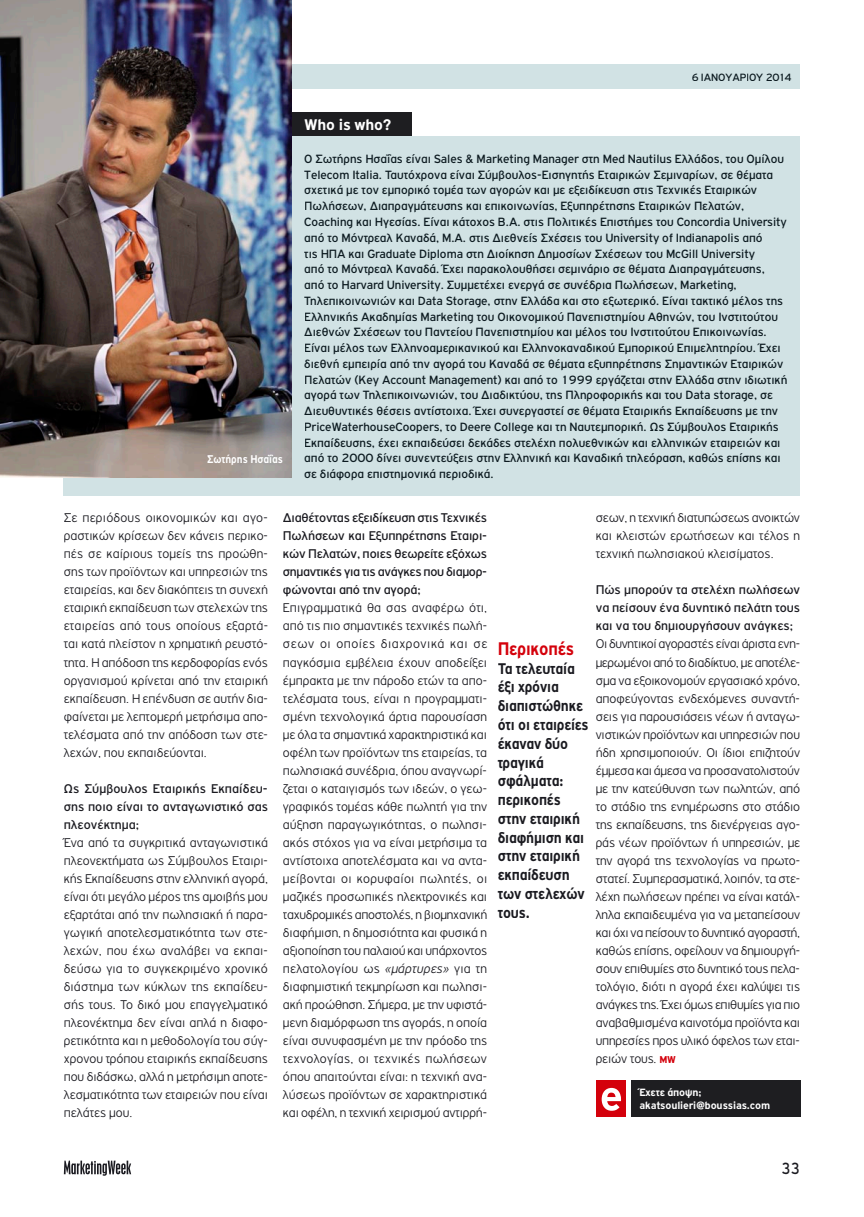
<style>
.page{position:relative;width:864px;height:1217px;background:#fff}
.page>*{position:absolute;margin:0;border:0;box-sizing:border-box;transform-origin:0 0}
.t1{font:700 19.5px "PF Highway Gothic";letter-spacing:-.01em;color:#d4000b;scale:.9 1}
.t2{font:17.25px "PF Highway Gothic";color:#1a1a20;scale:.85 1}
.t3{font:700 16.5px/18.8px "PF Highway Gothic";letter-spacing:-.01em;color:#1a1a20;scale:.9 1}
.t4{font:700 16.5px "PF Highway Gothic";letter-spacing:-.01em;color:#fff}
.t5{font:300 13.5px/18px "PF Highway Gothic";color:#1a1a20;text-align:justify}
.t6{font:13.5px/18px "PF Highway Gothic";color:#1a1a20;text-align:justify}
.t7{font:12.75px/15.8px "PF Highway Gothic";color:#0c1a20}
.t8{font:700 12px "PF Highway Gothic";color:#fff;scale:.9 1}
.t9{font:700 11.25px/12.8px "PF Highway Gothic";letter-spacing:-.01em;color:#fff}
.t10{font:11.25px "PF Highway Gothic";color:#0c1a20}
.s1{font-style:italic}
.s2{font-weight:700;font-size:10.65px;color:#d4000b}
</style>
<div class="page">
<svg style="left:64px;top:1160px;width:67px;height:15px"></svg>
<div style="left:64px;top:64px;width:735px;height:24px;background:#d1e2e4"></div>
<div style="left:630px;top:1080px;width:169px;height:36px;background:#1e1e21"></div>
<div style="left:596px;top:1080px;width:29px;height:36px;background:#d4000b"></div>
<svg style="left:601px;top:1087px;width:19px;height:23px"></svg>
<div style="left:64px;top:136px;width:735px;height:359px;background:#d1e2e4"></div>
<div style="left:64px;top:113px;width:348px;height:23px;background:#1e1e21"></div>
<img style="left:0;top:0;width:291px;height:477px">
<p class="t8" style="left:207px;top:452px;width:86px">Σωτήρης Ησαΐας</p>
<p class="t4" style="left:304px;top:115px;width:89px">Who is who?</p>
<p class="t10" style="left:691px;top:71px;width:101px">6 ΙΑΝΟΥΑΡΙΟΥ 2014</p>
<p class="t7" style="left:304px;top:151px;width:484px">Ο Σωτήρης Ησαΐας είναι Sales &amp; Marketing Manager στη Med Nautilus Ελλάδος, του Οµίλου Telecom Italia. Ταυτόχρονα είναι Σύµβουλος-Εισηγητής Εταιρικών Σεµιναρίων, σε θέµατα σχετικά µε τον εµπορικό τοµέα των αγορών και µε εξειδίκευση στις Τεχνικές Εταιρικών Πωλήσεων, Διαπραγµάτευσης και επικοινωνίας, Εξυπηρέτησης Εταιρικών Πελατών, Coaching και Ηγεσίας. Είναι κάτοχος Β.Α. στις Πολιτικές Επιστήµες του Concordia University από το Μόντρεαλ Καναδά, M.A. στις Διεθνείς Σχέσεις του University of Indianapolis από<br>τις ΗΠΑ και Graduate Diploma στη Διοίκηση Δηµοσίων Σχέσεων του McGill University<br>από το Μόντρεαλ Καναδά. Έχει παρακολουθήσει σεµινάριο σε θέµατα Διαπραγµάτευσης, από το Harvard University. Συµµετέχει ενεργά σε συνέδρια Πωλήσεων, Marketing, Τηλεπικοινωνιών και Data Storage, στην Ελλάδα και στο εξωτερικό. Είναι τακτικό µέλος της Ελληνικής Ακαδηµίας Marketing του Οικονοµικού Πανεπιστηµίου Αθηνών, του Ινστιτούτου Διεθνών Σχέσεων του Παντείου Πανεπιστηµίου και µέλος του Ινστιτούτου Επικοινωνίας.<br>Είναι µέλος των Ελληνοαµερικανικού και Ελληνοκαναδικού Εµπορικού Επιµελητηρίου. Έχει διεθνή εµπειρία από την αγορά του Καναδά σε θέµατα εξυπηρέτησης Σηµαντικών Εταιρικών Πελατών (Key Account Management) και από το 1999 εργάζεται στην Ελλάδα στην ιδιωτική αγορά των Τηλεπικοινωνιών, του Διαδικτύου, της Πληροφορικής και του Data storage, σε Διευθυντικές θέσεις αντίστοιχα. Έχει συνεργαστεί σε θέµατα Εταιρικής Εκπαίδευσης µε την PriceWaterhouseCoopers, το Deere College και τη Ναυτεµπορική. Ως Σύµβουλος Εταιρικής Εκπαίδευσης, έχει εκπαιδεύσει δεκάδες στελέχη πολυεθνικών και ελληνικών εταιρειών και από το 2000 δίνει συνεντεύξεις στην Ελληνική και Καναδική τηλεόραση, καθώς επίσης και σε διάφορα επιστηµονικά περιοδικά.</p>
<p class="t5" style="left:64px;top:509px;width:206px">Σε περιόδους οικονοµικών και αγο&shy;ραστικών κρίσεων δεν κάνεις περικο&shy;πές σε καίριους τοµείς της προώθη&shy;σης των προϊόντων και υπηρεσιών της εταιρείας, και δεν διακόπτεις τη συνεχή εταιρική εκπαίδευση των στελεχών της εταιρείας από τους οποίους εξαρτά&shy;ται κατά πλείστον η χρηµατική ρευστό&shy;τητα. Η απόδοση της κερδοφορίας ενός οργανισµού κρίνεται από την εταιρική εκπαίδευση. Η επένδυση σε αυτήν δια&shy;φαίνεται µε λεπτοµερή µετρήσιµα απο&shy;τελέσµατα από την απόδοση των στε&shy;λεχών, που εκπαιδεύονται.</p>
<p class="t6" style="left:64px;top:779px;width:206px">Ως Σύµβουλος Εταιρικής Εκπαίδευ&shy;σης ποιο είναι το ανταγωνιστικό σας πλεονέκτηµα;</p>
<p class="t5" style="left:64px;top:833px;width:206px">Ένα από τα συγκριτικά ανταγωνιστικά πλεονεκτήµατα ως Σύµβουλος Εταιρι&shy;κής Εκπαίδευσης στην ελληνική αγορά, είναι ότι µεγάλο µέρος της αµοιβής µου εξαρτάται από την πωλησιακή ή παρα&shy;γωγική αποτελεσµατικότητα των στε&shy;λεχών, που έχω αναλάβει να εκπαι&shy;δεύσω για το συγκεκριµένο χρονικό διάστηµα των κύκλων της εκπαίδευ&shy;σής τους. Το δικό µου επαγγελµατικό πλεονέκτηµα δεν είναι απλά η διαφο&shy;ρετικότητα και η µεθοδολογία του σύγ&shy;χρονου τρόπου εταιρικής εκπαίδευσης που διδάσκω, αλλά η µετρήσιµη αποτε&shy;λεσµατικότητα των εταιρειών που είναι πελάτες µου.</p>
<p class="t6" style="left:283px;top:509px;width:206px">Διαθέτοντας εξειδίκευση στις Τεχνικές Πωλήσεων και Εξυπηρέτησης Εταιρι&shy;κών Πελατών, ποιες θεωρείτε εξόχως σηµαντικές για τις ανάγκες που διαµορ&shy;φώνονται από την αγορά;</p>
<p class="t5" style="left:283px;top:599px;width:206px">Επιγραµµατικά θα σας αναφέρω ότι, από τις πιο σηµαντικές τεχνικές πωλή&shy;σεων οι οποίες διαχρονικά και σε παγκόσµια εµβέλεια έχουν αποδείξει έµπρακτα µε την πάροδο ετών τα απο&shy;τελέσµατα τους, είναι η προγραµµατι&shy;σµένη τεχνολογικά άρτια παρουσίαση µε όλα τα σηµαντικά χαρακτηριστικά και οφέλη των προϊόντων της εταιρείας, τα πωλησιακά συνέδρια, όπου αναγνωρί&shy;ζεται ο καταιγισµός των ιδεών, ο γεω&shy;γραφικός τοµέας κάθε πωλητή για την αύξηση παραγωγικότητας, ο πωλησι&shy;ακός στόχος για να είναι µετρήσιµα τα αντίστοιχα αποτελέσµατα και να αντα&shy;µείβονται οι κορυφαίοι πωλητές, οι µαζικές προσωπικές ηλεκτρονικές και ταχυδροµικές αποστολές, η βιοµηχανική διαφήµιση, η δηµοσιότητα και φυσικά η αξιοποίηση του παλαιού και υπάρχοντος πελατολογίου ως <span class="s1">«µάρτυρες»</span> για τη διαφηµιστική τεκµηρίωση και πωλησι&shy;ακή προώθηση. Σήµερα, µε την υφιστά&shy;µενη διαµόρφωση της αγοράς, η οποία είναι συνυφασµένη µε την πρόοδο της τεχνολογίας, οι τεχνικές πωλήσεων όπου απαιτούνται είναι: η τεχνική ανα&shy;λύσεως προϊόντων σε χαρακτηριστικά και οφέλη, η τεχνική χειρισµού αντιρρή-</p>
<p class="t5" style="left:595px;top:509px;width:206px">σεων, η τεχνική διατυπώσεως ανοικτών και κλειστών ερωτήσεων και τέλος η τεχνική πωλησιακού κλεισίµατος.</p>
<p class="t6" style="left:595px;top:581px;width:206px">Πώς µπορούν τα στελέχη πωλήσεων να πείσουν ένα δυνητικό πελάτη τους και να του δηµιουργήσουν ανάγκες;</p>
<p class="t5" style="left:595px;top:635px;width:206px">Οι δυνητικοί αγοραστές είναι άριστα ενη&shy;µερωµένοι από το διαδίκτυο, µε αποτέλε&shy;σµα να εξοικονοµούν εργασιακό χρόνο, αποφεύγοντας ενδεχόµενες συναντή&shy;σεις για παρουσιάσεις νέων ή ανταγω&shy;νιστικών προϊόντων και υπηρεσιών που ήδη χρησιµοποιούν. Οι ίδιοι επιζητούν έµµεσα και άµεσα να προσανατολιστούν µε την κατεύθυνση των πωλητών, από το στάδιο της ενηµέρωσης στο στάδιο της εκπαίδευσης, της διενέργειας αγο&shy;ράς νέων προϊόντων ή υπηρεσιών, µε την αγορά της τεχνολογίας να πρωτο&shy;στατεί. Συµπερασµατικά, λοιπόν, τα στε&shy;λέχη πωλήσεων πρέπει να είναι κατάλ&shy;ληλα εκπαιδευµένα για να µεταπείσουν και όχι να πείσουν το δυνητικό αγοραστή, καθώς επίσης, οφείλουν να δηµιουργή&shy;σουν επιθυµίες στο δυνητικό τους πελα&shy;τολόγιο, διότι η αγορά έχει καλύψει τις ανάγκες της. Έχει όµως επιθυµίες για πιο αναβαθµισµένα καινοτόµα προϊόντα και υπηρεσίες προς υλικό όφελος των εται&shy;ρειών τους. <span class="s2">MW</span></p>
<p class="t9" style="left:639px;top:1085px;width:132px">Έχετε άποψη; akatsoulieri@boussias.com</p>
<h1 class="t1" style="left:497px;top:637px;width:86px">Περικοπές</h1>
<p class="t3" style="left:497px;top:658px;width:102px">Τα τελευταία έξι χρόνια διαπιστώθηκε ότι οι εταιρείες έκαναν δύο τραγικά σφάλµατα: περικοπές στην εταιρική διαφήµιση και στην εταιρική εκπαίδευση των στελεχών τους.</p>
<p class="t2" style="left:781px;top:1158px;width:23px">33</p>
</div>
